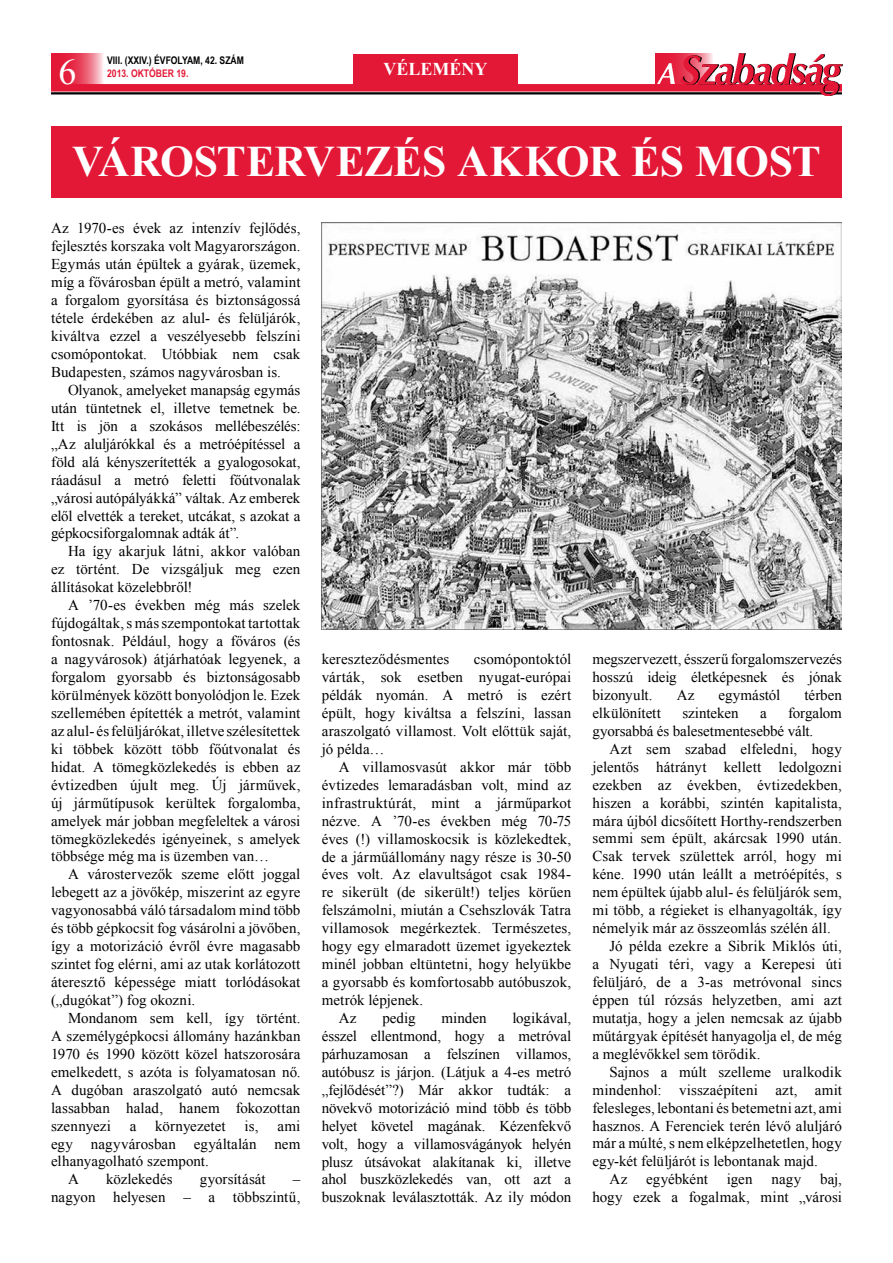
<style>
.page{position:relative;width:893px;height:1263px;background:#fff}
.page>*{position:absolute;margin:0;border:0;box-sizing:border-box;transform-origin:0 0}
.t1{font:700 43.5px "Times New Roman";letter-spacing:-.01em;color:#fff}
.t2{font:36px "Times New Roman";color:#fff}
.t3{font:700 18px "Times New Roman";color:#fff}
.t4{font:15px/18px "Times New Roman";letter-spacing:.005em;color:#000;text-align:justify}
.t5{font:700 10.5px "Arial Narrow";color:#000}
.t6{font:700 10.5px "Arial Narrow";color:#e31836}
</style>
<div class="page">
<div style="left:655px;top:54px;width:58px;height:30px;background:#e31836"></div>
<svg style="left:51px;top:54px;width:52px;height:30px;background:#e94f66"></svg>
<hr style="left:51px;top:92px;width:791px;height:2px;background:#000">
<div style="left:51px;top:84px;width:791px;height:8px;background:#e31836"></div>
<img style="left:657px;top:54px;width:184px;height:41px">
<img style="left:657px;top:64px;width:18px;height:19px">
<div style="left:353px;top:54px;width:165px;height:31px;background:#e31836"></div>
<div style="left:51px;top:126px;width:791px;height:72px;background:#e31836"></div>
<img style="left:322px;top:223px;width:520px;height:406px">
<h2 class="t2" style="left:58px;top:48px;width:19px">6</h2>
<p class="t5" style="left:107px;top:52px;width:138px">VIII. (XXIV.) ÉVFOLYAM, 42. SZÁM</p>
<p class="t6" style="left:107px;top:65px;width:83px">2013. OKTÓBER 19.</p>
<p class="t3" style="left:384px;top:57px;width:106px">VÉLEMÉNY</p>
<h1 class="t1" style="left:72px;top:132px;width:736px">VÁROSTERVEZÉS AKKOR ÉS MOST</h1>
<p class="t4" style="left:51px;top:219px;width:251px">Az 1970-es évek az intenzív fejlődés, fejlesztés korszaka volt Magyarországon.<br>Egymás után épültek a gyárak, üzemek, míg a fővárosban épült a metró, valamint a forgalom gyorsítása és biztonságossá tétele érdekében az alul- és felüljárók, kiváltva ezzel a veszélyesebb felszíni csomópontokat. Utóbbiak nem csak Budapesten, számos nagyvárosban is.</p>
<p class="t4" style="left:51px;top:381px;width:251px;text-indent:17px">Olyanok, amelyeket manapság egymás után tüntetnek el, illetve temetnek be.<br>Itt is jön a szokásos mellébeszélés: „Az aluljárókkal és a metróépítéssel a föld alá kényszerítették a gyalogosokat, ráadásul a metró feletti főútvonalak „városi autópályákká” váltak. Az emberek elől elvették a tereket, utcákat, s azokat a gépkocsiforgalomnak adták át”.</p>
<p class="t4" style="left:51px;top:542px;width:251px;text-indent:17px">Ha így akarjuk látni, akkor valóban ez történt. De vizsgáljuk meg ezen állításokat közelebbről!</p>
<p class="t4" style="left:51px;top:596px;width:251px;text-indent:17px">A ’70-es években még más szelek fújdogáltak, s más szempontokat tartottak fontosnak. Például, hogy a főváros (és a nagyvárosok) átjárhatóak legyenek, a forgalom gyorsabb és biztonságosabb körülmények között bonyolódjon le. Ezek szellemében építették a metrót, valamint az alul- és felüljárókat, illetve szélesítettek ki többek között több főútvonalat és hidat. A tömegközlekedés is ebben az évtizedben újult meg. Új járművek, új járműtípusok kerültek forgalomba, amelyek már jobban megfeleltek a városi tömegközlekedés igényeinek, s amelyek többsége még ma is üzemben van…</p>
<p class="t4" style="left:51px;top:865px;width:251px;text-indent:17px">A várostervezők szeme előtt joggal lebegett az a jövőkép, miszerint az egyre vagyonosabbá váló társadalom mind több és több gépkocsit fog vásárolni a jövőben, így a motorizáció évről évre magasabb szintet fog elérni, ami az utak korlátozott áteresztő képessége miatt torlódásokat („dugókat”) fog okozni.</p>
<p class="t4" style="left:51px;top:1009px;width:251px;text-indent:17px">Mondanom sem kell, így történt.<br>A személygépkocsi állomány hazánkban 1970 és 1990 között közel hatszorosára emelkedett, s azóta is folyamatosan nő.<br>A dugóban araszolgató autó nemcsak lassabban halad, hanem fokozottan szennyezi</p>
<p class="t4" style="left:130px;top:1116px;width:8px">a</p>
<p class="t4" style="left:155px;top:1116px;width:72px">környezetet</p>
<p class="t4" style="left:245px;top:1116px;width:15px">is,</p>
<p class="t4" style="left:277px;top:1116px;width:25px">ami</p>
<p class="t4" style="left:51px;top:1134px;width:251px">egy nagyvárosban egyáltalán nem</p>
<p class="t4" style="left:51px;top:1152px;width:159px">elhanyagolható szempont.</p>
<p class="t4" style="left:68px;top:1170px;width:12px">A</p>
<p class="t4" style="left:106px;top:1170px;width:68px">közlekedés</p>
<p class="t4" style="left:200px;top:1170px;width:67px">gyorsítását</p>
<p class="t4" style="left:51px;top:1170px;width:251px;text-align:right">–<br>nagyon helyesen – a többszintű,</p>
<p class="t4" style="left:322px;top:650px;width:251px;text-indent:152px">csomópontoktól várták, sok esetben nyugat-európai példák nyomán. A metró is ezért épült, hogy kiváltsa a felszíni, lassan araszolgató villamost. Volt előttük saját, jó példa…</p>
<p class="t4" style="left:339px;top:757px;width:234px">A villamosvasút akkor már több</p>
<p class="t4" style="left:322px;top:775px;width:251px">évtizedes lemaradásban volt, mind az</p>
<p class="t4" style="left:322px;top:793px;width:251px">infrastruktúrát, mint a járműparkot</p>
<p class="t4" style="left:322px;top:811px;width:251px">nézve. A ’70-es években még 70-75</p>
<p class="t4" style="left:322px;top:829px;width:251px">éves (!) villamoskocsik is közlekedtek,</p>
<p class="t4" style="left:322px;top:847px;width:251px">de a járműállomány nagy része is 30-50</p>
<p class="t4" style="left:322px;top:865px;width:251px">éves volt. Az elavultságot csak 1984-</p>
<p class="t4" style="left:322px;top:883px;width:251px">re sikerült (de sikerült!) teljes körűen</p>
<p class="t4" style="left:322px;top:901px;width:251px">felszámolni, miután a Csehszlovák Tatra</p>
<p class="t4" style="left:322px;top:919px;width:251px">villamosok megérkeztek. Természetes,</p>
<p class="t4" style="left:322px;top:937px;width:251px">hogy egy elmaradott üzemet igyekeztek</p>
<p class="t4" style="left:322px;top:955px;width:251px">minél jobban eltüntetni, hogy helyükbe</p>
<p class="t4" style="left:322px;top:973px;width:251px">a gyorsabb és komfortosabb autóbuszok,</p>
<p class="t4" style="left:322px;top:991px;width:103px">metrók lépjenek.</p>
<p class="t4" style="left:339px;top:1009px;width:19px">Az</p>
<p class="t4" style="left:382px;top:1009px;width:35px">pedig</p>
<p class="t4" style="left:441px;top:1009px;width:47px">minden</p>
<p class="t4" style="left:322px;top:650px;width:129px">kereszteződésmentes</p>
<p class="t4" style="left:322px;top:1009px;width:251px;text-indent:191px">logikával, ésszel ellentmond, hogy a metróval párhuzamosan a felszínen villamos, autóbusz is járjon. (Látjuk a 4-es metró „fejlődését”?) Már akkor tudták: a növekvő motorizáció mind több és több helyet követel magának. Kézenfekvő volt, hogy a villamosvágányok helyén plusz útsávokat alakítanak ki, illetve ahol buszközlekedés van, ott azt a buszoknak leválasztották. Az ily módon</p>
<p class="t4" style="left:592px;top:650px;width:251px">megszervezett, ésszerű forgalomszervezés hosszú ideig életképesnek és jónak bizonyult.</p>
<p class="t4" style="left:677px;top:686px;width:19px">Az</p>
<p class="t4" style="left:719px;top:686px;width:63px">egymástól</p>
<p class="t4" style="left:804px;top:686px;width:39px">térben</p>
<p class="t4" style="left:592px;top:704px;width:251px;text-indent:196px">forgalom gyorsabbá és balesetmentesebbé vált.</p>
<p class="t4" style="left:609px;top:739px;width:234px">Azt sem szabad elfeledni, hogy</p>
<p class="t4" style="left:592px;top:757px;width:251px">jelentős hátrányt kellett ledolgozni</p>
<p class="t4" style="left:592px;top:775px;width:251px">ezekben az években, évtizedekben,</p>
<p class="t4" style="left:592px;top:793px;width:251px">hiszen a korábbi, szintén kapitalista,</p>
<p class="t4" style="left:592px;top:811px;width:251px">mára újból dicsőített Horthy-rendszerben</p>
<p class="t4" style="left:592px;top:829px;width:251px">semmi sem épült, akárcsak 1990 után.</p>
<p class="t4" style="left:592px;top:847px;width:251px">Csak tervek születtek arról, hogy mi</p>
<p class="t4" style="left:592px;top:865px;width:251px">kéne. 1990 után leállt a metróépítés, s</p>
<p class="t4" style="left:592px;top:883px;width:251px">nem épültek újabb alul- és felüljárók sem,</p>
<p class="t4" style="left:592px;top:901px;width:251px">mi több, a régieket is elhanyagolták, így</p>
<p class="t4" style="left:592px;top:919px;width:240px">némelyik már az összeomlás szélén áll.</p>
<p class="t4" style="left:609px;top:937px;width:234px">Jó példa ezekre a Sibrik Miklós úti,</p>
<p class="t4" style="left:592px;top:955px;width:251px">a Nyugati téri, vagy a Kerepesi úti</p>
<p class="t4" style="left:592px;top:973px;width:251px">felüljáró, de a 3-as metróvonal sincs</p>
<p class="t4" style="left:592px;top:991px;width:251px">éppen túl rózsás helyzetben, ami azt</p>
<p class="t4" style="left:592px;top:1009px;width:251px">mutatja, hogy a jelen nemcsak az újabb</p>
<p class="t4" style="left:592px;top:1026px;width:251px">műtárgyak építését hanyagolja el, de még</p>
<p class="t4" style="left:592px;top:1044px;width:169px">a meglévőkkel sem törődik.</p>
<p class="t4" style="left:609px;top:1062px;width:234px">Sajnos a múlt szelleme uralkodik</p>
<p class="t4" style="left:592px;top:1080px;width:251px">mindenhol: visszaépíteni azt, amit</p>
<p class="t4" style="left:592px;top:1098px;width:251px">felesleges, lebontani és betemetni azt, ami</p>
<p class="t4" style="left:592px;top:1116px;width:251px">hasznos. A Ferenciek terén lévő aluljáró</p>
<p class="t4" style="left:592px;top:1134px;width:251px">már a múlté, s nem elképzelhetetlen, hogy</p>
<p class="t4" style="left:592px;top:1152px;width:227px">egy-két felüljárót is lebontanak majd.</p>
<p class="t4" style="left:609px;top:1170px;width:19px">Az</p>
<p class="t4" style="left:646px;top:1170px;width:63px">egyébként</p>
<p class="t4" style="left:727px;top:1170px;width:27px">igen</p>
<p class="t4" style="left:771px;top:1170px;width:31px">nagy</p>
<p class="t4" style="left:592px;top:704px;width:70px">elkülönített</p>
<p class="t4" style="left:682px;top:704px;width:58px">szinteken</p>
<p class="t4" style="left:760px;top:704px;width:8px">a</p>
<p class="t4" style="left:592px;top:1170px;width:251px;text-align:right">baj,<br>hogy ezek a fogalmak, mint „városi</p>
</div>
